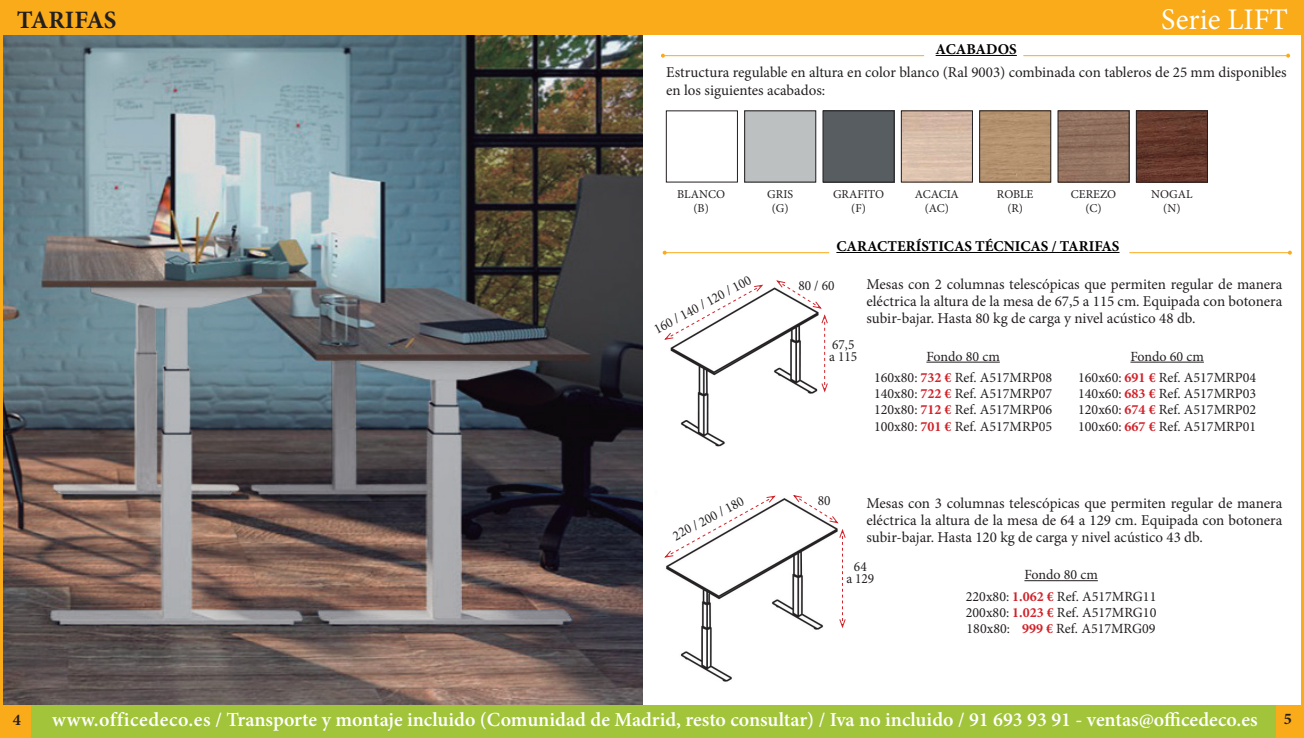
<style>
.page{position:relative;width:1304px;height:738px;background:#fff}
.page>*{position:absolute;margin:0;border:0;box-sizing:border-box;transform-origin:0 0}
.t1{font:30px "Minion Pro";color:#fff}
.t2{font:700 25px "Minion Pro";letter-spacing:-.005em;color:#231f20}
.t3{font:600 20px "Minion Pro";color:#fff}
.t4{font:700 16.2px "Minion Pro";color:#231f20}
.t5{font:15px/17px "Minion Pro";color:#231f20;text-align:justify}
.t6{font:700 15px "Minion Pro";color:#000}
.t7{font:14px "Minion Pro";color:#231f20}
.t8{font:14px "Minion Pro";color:#231f20;scale:.95 1}
.t9{font:12px "Minion Pro";color:#231f20}
.s1{font-weight:700;color:#d1232a}
</style>
<div class="page">
<img style="left:0;top:35px;width:1304px;height:670px">
<div style="left:0;top:705px;width:1304px;height:32px;background:#a1c43a"></div>
<div style="left:0;top:705px;width:31px;height:32px;background:#faab1a"></div>
<div style="left:1276px;top:705px;width:28px;height:32px;background:#faab1a"></div>
<div style="left:0;top:0;width:1304px;height:35px;background:#faab1a"></div>
<p class="t2" style="left:17px;top:2px;width:101px">TARIFAS</p>
<h1 class="t1" style="left:1161px;top:-1px;width:129px">Serie LIFT</h1>
<p class="t6" style="left:936px;top:39px;width:83px">ACABADOS</p>
<p class="t5" style="left:666px;top:63px;width:622px;line-height:18px">Estructura regulable en altura en color blanco (Ral 9003) combinada con tableros de 25 mm disponibles en los siguientes acabados:</p>
<p class="t9" style="left:677px;top:186px;width:49px">BLANCO</p>
<p class="t9" style="left:693px;top:200px;width:17px">(B)</p>
<p class="t8" style="left:651px;top:321px;width:115px;rotate:-28deg">160 / 140 / 120 / 100</p>
<p class="t9" style="left:767px;top:186px;width:27px">GRIS</p>
<p class="t9" style="left:772px;top:200px;width:18px">(G)</p>
<p class="t9" style="left:833px;top:186px;width:53px">GRAFITO</p>
<p class="t9" style="left:851px;top:200px;width:16px">(F)</p>
<p class="t9" style="left:915px;top:186px;width:45px">ACACIA</p>
<p class="t9" style="left:925px;top:200px;width:26px">(AC)</p>
<p class="t9" style="left:997px;top:186px;width:38px">ROBLE</p>
<p class="t9" style="left:1007px;top:200px;width:17px">(R)</p>
<p class="t9" style="left:1071px;top:186px;width:47px">CEREZO</p>
<p class="t9" style="left:1085px;top:200px;width:18px">(C)</p>
<p class="t9" style="left:1151px;top:186px;width:43px">NOGAL</p>
<p class="t9" style="left:1163px;top:200px;width:19px">(N)</p>
<p class="t6" style="left:836px;top:235px;width:285px">CARACTERÍSTICAS TÉCNICAS / TARIFAS</p>
<p class="t5" style="left:867px;top:275px;width:417px">Mesas con 2 columnas telescópicas que permiten regular de manera eléctrica la altura de la mesa de 67,5 a 115 cm. Equipada con botonera subir-bajar. Hasta 80 kg de carga y nivel acústico 48 db.</p>
<p class="t7" style="left:926px;top:346px;width:75px">Fondo 80 cm</p>
<p class="t7" style="left:874px;top:368px;width:179px">160x80: <span class="s1">732 €</span> Ref. A517MRP08</p>
<p class="t7" style="left:874px;top:384px;width:179px">140x80: <span class="s1">722 €</span> Ref. A517MRP07</p>
<p class="t7" style="left:874px;top:400px;width:179px">120x80: <span class="s1">712 €</span> Ref. A517MRP06</p>
<p class="t7" style="left:874px;top:416px;width:179px">100x80: <span class="s1">701 €</span> Ref. A517MRP05</p>
<p class="t8" style="left:798px;top:276px;width:39px">80 / 60</p>
<p class="t8" style="left:832px;top:334px;width:25px">67,5</p>
<p class="t8" style="left:829px;top:346px;width:31px">a 115</p>
<p class="t7" style="left:1130px;top:346px;width:75px">Fondo 60 cm</p>
<p class="t7" style="left:1078px;top:368px;width:179px">160x60: <span class="s1">691 €</span> Ref. A517MRP04</p>
<p class="t7" style="left:1078px;top:384px;width:179px">140x60: <span class="s1">683 €</span> Ref. A517MRP03</p>
<p class="t7" style="left:1078px;top:400px;width:179px">120x60: <span class="s1">674 €</span> Ref. A517MRP02</p>
<p class="t7" style="left:1078px;top:416px;width:179px">100x60: <span class="s1">667 €</span> Ref. A517MRP01</p>
<p class="t8" style="left:669px;top:528px;width:84px;rotate:-28deg">220 / 200 / 180</p>
<p class="t8" style="left:818px;top:490px;width:15px">80</p>
<p class="t5" style="left:867px;top:494px;width:417px">Mesas con 3 columnas telescópicas que permiten regular de manera eléctrica la altura de la mesa de 64 a 129 cm. Equipada con botonera subir-bajar. Hasta 120 kg de carga y nivel acústico 43 db.</p>
<p class="t8" style="left:854px;top:556px;width:15px">64</p>
<p class="t8" style="left:846px;top:568px;width:31px">a 129</p>
<p class="t7" style="left:1024px;top:565px;width:75px">Fondo 80 cm</p>
<p class="t7" style="left:966px;top:586px;width:192px">220x80: <span class="s1">1.062 €</span> Ref. A517MRG11</p>
<p class="t7" style="left:966px;top:602px;width:192px">200x80: <span class="s1">1.023 €</span> Ref. A517MRG10</p>
<p class="t7" style="left:967px;top:618px;width:191px">180x80: <span class="s1">999 €</span> Ref. A517MRG09</p>
<p class="t4" style="left:13px;top:708px;width:10px">4</p>
<h3 class="t3" style="left:52px;top:705px;width:1207px">www.officedeco.es / Transporte y montaje incluido (Comunidad de Madrid, resto consultar) / Iva no incluido / 91 693 93 91 - ventas@officedeco.es</h3>
<p class="t4" style="left:1284px;top:707px;width:10px">5</p>
</div>
